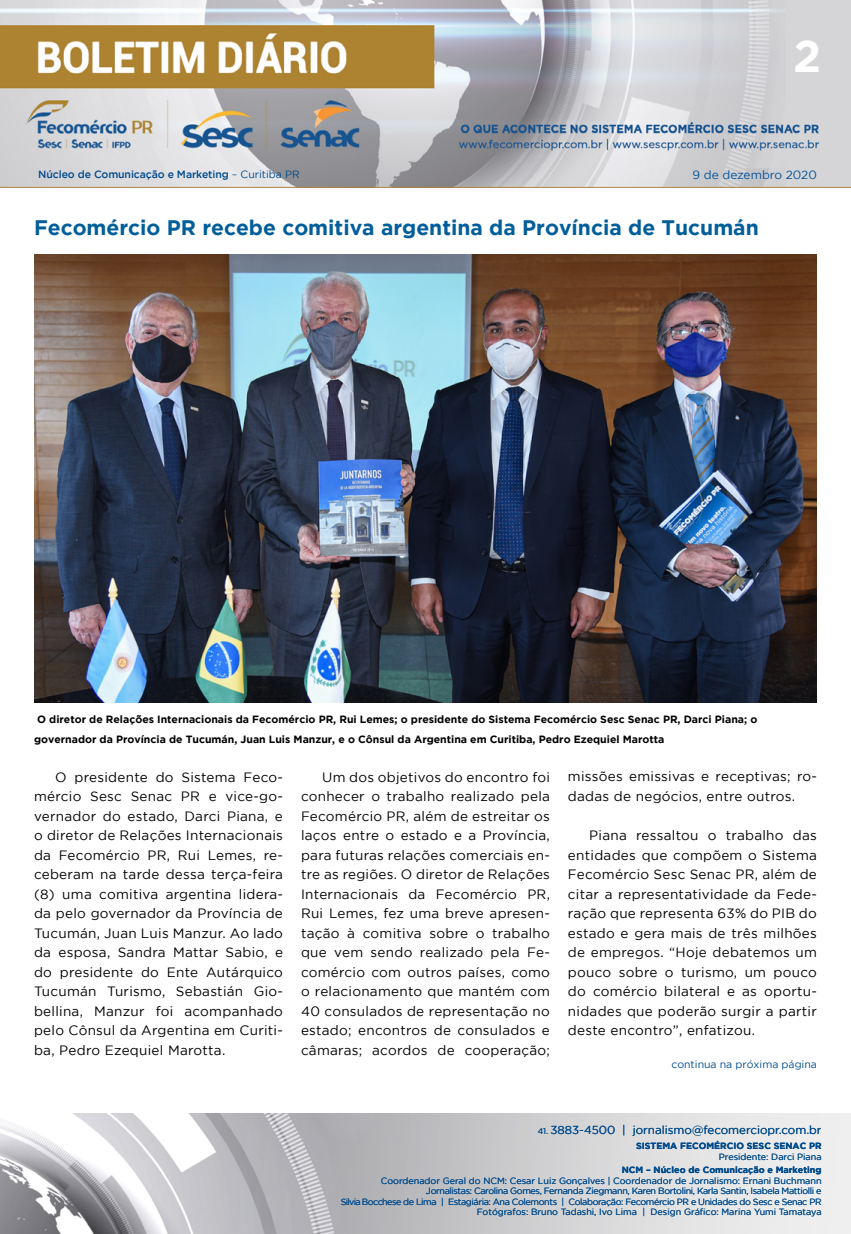
<style>
.page{position:relative;width:851px;height:1234px;background:#fff}
.page>*{position:absolute;margin:0;border:0;box-sizing:border-box;transform-origin:0 0}
.t1{font:700 45px "Gotham";color:#fff}
.t2{font:700 21px "Gotham";color:#005e9b}
.t3{font:13.5px/19.5px "Gotham";letter-spacing:.02em;color:#000;text-align:justify}
.t4{font:11.85px "Gotham";color:#00529c}
.t5{font:11.55px "Gotham";color:#004b8d}
.t6{font:700 10.5px/19.5px "Gotham";color:#000}
.t7{font:500 10.5px "Gotham";letter-spacing:-.01em;color:#004b8d}
.t8{font:10.5px "Gotham";color:#004b8d}
.t9{font:9px/10.5px "Gotham";letter-spacing:-.04em;color:#004b8d;text-align:right}
.t10{font:700 9px "Gotham";color:#004b8d}
.t11{font:9px "Gotham";color:#004b8d}
.s1{font-weight:400}
.s2{font-size:8.25px}
</style>
<div class="page">
<img style="left:0;top:0;width:850px;height:188px">
<img style="left:0;top:1113px;width:850px;height:120px">
<img style="left:34px;top:255px;width:782px;height:447px">
<h1 class="t1" style="left:793px;top:30px;width:30px">2</h1>
<p class="t7" style="left:38px;top:168px;width:263px">Núcleo de Comunicação e Marketing <span class="s1">– Curitiba PR</span></p>
<p class="t4" style="left:692px;top:168px;width:126px">9 de dezembro 2020</p>
<h2 class="t2" style="left:34px;top:215px;width:726px">Fecomércio PR recebe comitiva argentina da Província de Tucumán</h2>
<p class="t6" style="left:34px;top:709px;width:724px;text-indent:3px">O diretor de Relações Internacionais da Fecomércio PR, Rui Lemes; o presidente do Sistema Fecomércio Sesc Senac PR, Darci Piana; o governador da Província de Tucumán, Juan Luis Manzur, e o Cônsul da Argentina em Curitiba, Pedro Ezequiel Marotta</p>
<p class="t3" style="left:34px;top:766px;width:250px;text-indent:21px">O presidente do Sistema Feco&shy;mércio Sesc Senac PR e vice-go&shy;vernador do estado, Darci Piana, e o diretor de Relações Internacionais da Fecomércio PR, Rui Lemes, re&shy;ceberam na tarde dessa terça-feira (8) uma comitiva argentina lidera&shy;da pelo governador da Província de Tucumán, Juan Luis Manzur. Ao lado da esposa, Sandra Mattar Sabio, e do presidente do Ente Autárquico Tucumán Turismo, Sebastián Gio&shy;bellina, Manzur foi acompanhado pelo Cônsul da Argentina em Curiti&shy;ba, Pedro Ezequiel Marotta.</p>
<p class="t3" style="left:301px;top:766px;width:250px;text-indent:21px">Um dos objetivos do encontro foi conhecer o trabalho realizado pela Fecomércio PR, além de estreitar os laços entre o estado e a Província, para futuras relações comerciais en&shy;tre as regiões. O diretor de Relações Internacionais da Fecomércio PR, Rui Lemes, fez uma breve apresen&shy;tação à comitiva sobre o trabalho que vem sendo realizado pela Fe&shy;comércio com outros países, como o relacionamento que mantém com 40 consulados de representação no estado; encontros de consulados e câmaras; acordos de cooperação;</p>
<p class="t3" style="left:568px;top:766px;width:250px">missões emissivas e receptivas; ro&shy;dadas de negócios, entre outros.</p>
<p class="t3" style="left:568px;top:825px;width:250px;text-indent:21px">Piana ressaltou o trabalho das entidades que compõem o Sistema Fecomércio Sesc Senac PR, além de citar a representatividade da Fede&shy;ração que representa 63% do PIB do estado e gera mais de três milhões de empregos. “Hoje debatemos um pouco sobre o turismo, um pouco do comércio bilateral e as oportu&shy;nidades que poderão surgir a partir deste encontro”, enfatizou.</p>
<p class="t8" style="left:671px;top:1058px;width:147px">continua na próxima página</p>
<p class="t5" style="left:537px;top:1123px;width:285px"><span class="s2">41.</span> 3883-4500 | jornalismo@fecomerciopr.com.br</p>
<p class="t10" style="left:636px;top:1140px;width:187px">SISTEMA FECOMÉRCIO SESC SENAC PR</p>
<p class="t11" style="left:718px;top:1151px;width:104px">Presidente: Darci Piana</p>
<p class="t10" style="left:621px;top:1164px;width:201px">NCM – Núcleo de Comunicação e Marketing</p>
<p class="t9" style="left:341px;top:1174px;width:482px">Coordenador Geral do NCM: Cesar Luiz Gonçalves | Coordenador de Jornalismo: Ernani Buchmann Jornalistas: Carolina Gomes, Fernanda Ziegmann, Karen Bortolini, Karla Santin, Isabela Mattiolli e<br>Silvia Bocchese de Lima | Estagiária: Ana Colemonts | Colaboração: Fecomércio PR e Unidades do Sesc e Senac PR Fotógrafos: Bruno Tadashi, Ivo Lima | Design Gráfico: Marina Yumi Tamataya</p>
</div>
